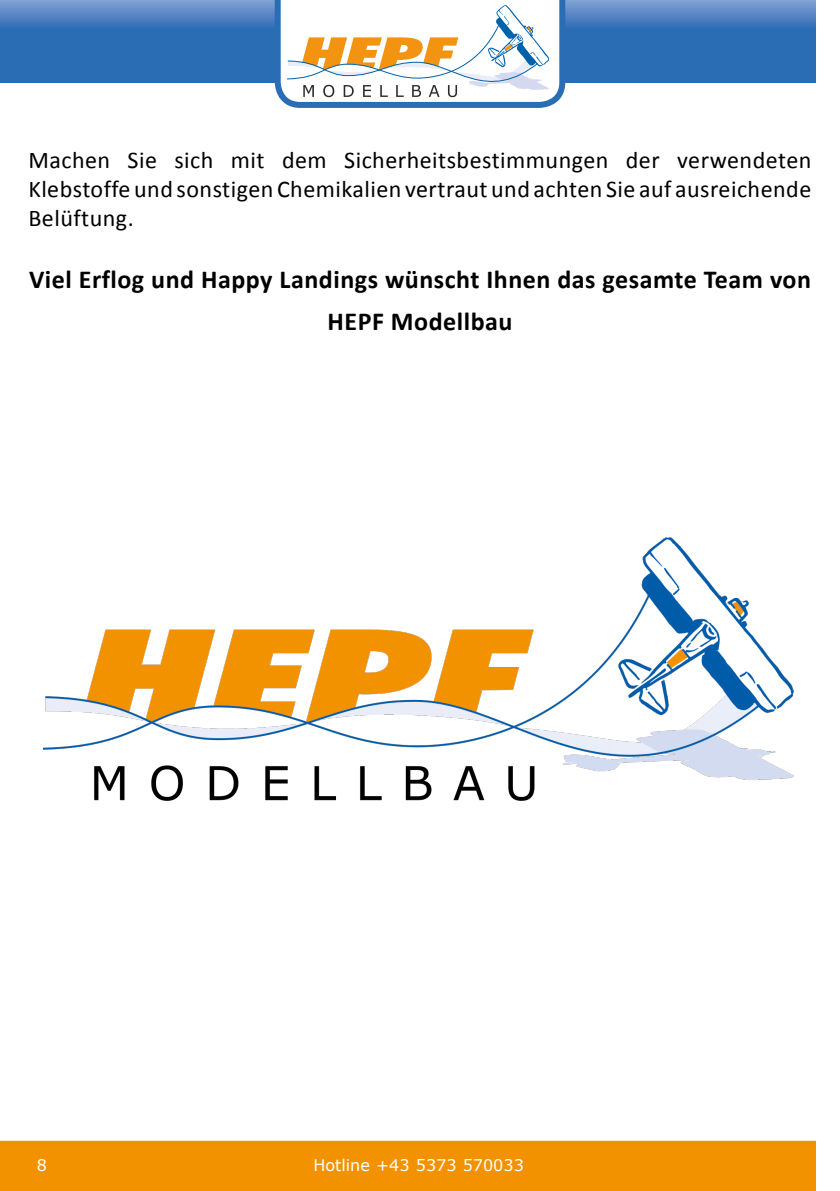
<style>
.page{position:relative;width:840px;height:1191px;background:#fff}
.page>*{position:absolute;margin:0;border:0;box-sizing:border-box;transform-origin:0 0}
.t1{font:700 26px "Calibri";letter-spacing:.02em;color:#000}
.t2{font:24px/28.8px "Calibri";letter-spacing:.02em;color:#000;text-align:justify}
.t3{font:16px "Verdana";color:#fff}
</style>
<div class="page">
<div style="left:0;top:1140px;width:815px;height:51px;background:#f39200"></div>
<svg style="left:0;top:0;width:815px;height:82px;background:#3b76ba"></svg>
<svg style="left:271px;top:0;width:297px;height:108px"></svg>
<img style="left:43px;top:537px;width:750px;height:264px">
<p class="t2" style="left:28px;top:146px;width:784px">Machen Sie sich mit dem Sicherheitsbestimmungen der verwendeten Klebstoffe und sonstigen Chemikalien vertraut und achten Sie auf ausreichende Belüftung.</p>
<p class="t1" style="left:29px;top:263px;width:783px">Viel Erflog und Happy Landings wünscht Ihnen das gesamte Team von</p>
<p class="t1" style="left:327px;top:305px;width:186px">HEPF Modellbau</p>
<p class="t3" style="left:37px;top:1154px;width:12px">8</p>
<p class="t3" style="left:313px;top:1154px;width:212px">Hotline +43 5373 570033</p>
</div>
